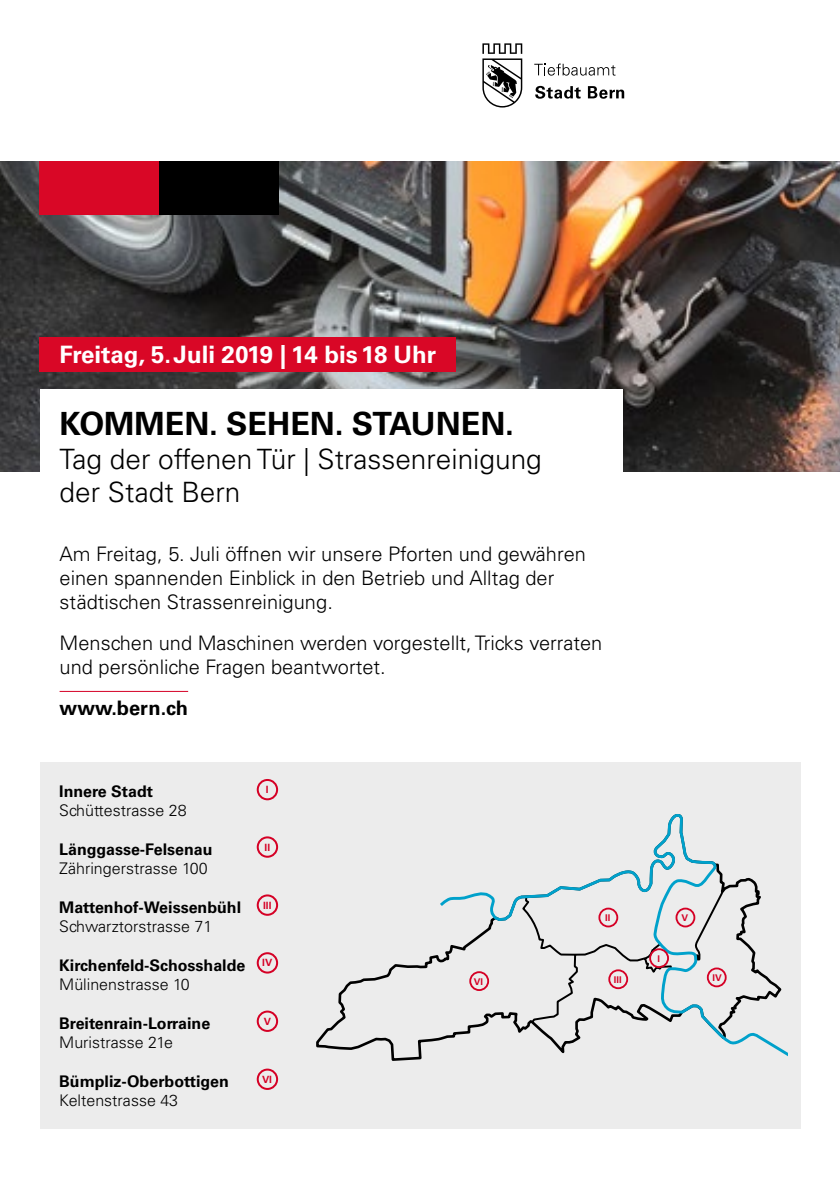
<style>
.page{position:relative;width:840px;height:1191px;background:#fff}
.page>*{position:absolute;margin:0;border:0;box-sizing:border-box;transform-origin:0 0}
.t1{font:700 32px "Univers LT Std";color:#000}
.t2{font:300 28px/33.6px "Univers LT Std";color:#000}
.Absatzschattierung{font:700 24px "Univers LT Std";color:#fff}
.Grundtext{font:300 20px/24px "Univers LT Std";color:#000}
.Webseite_Absatzlinie{font:700 20px "Univers LT Std";color:#000}
.Grundtext-2{font:700 16px "Univers LT Std";color:#000}
.Grundtext-3{font:300 16px "Univers LT Std";color:#000}
.t3{font:700 10px "Univers LT Std";color:#d50025}
.t4{font:700 9.2px "Univers LT Std";color:#d50025}
</style>
<div class="page">
<img style="left:0;top:161px;width:839px;height:310px">
<div style="left:40px;top:762px;width:759px;height:367px;background:#ececec"></div>
<svg style="left:316px;top:955px;width:120px;height:106px"></svg>
<svg style="left:436px;top:814px;width:350px;height:241px"></svg>
<div style="left:648px;top:948px;width:20px;height:20px;border:2px solid #d50025;border-radius:50%"></div>
<div style="left:598px;top:907px;width:20px;height:20px;border:2px solid #d50025;border-radius:50%"></div>
<div style="left:608px;top:969px;width:19px;height:20px;border:2px solid #d50025;border-radius:50%"></div>
<div style="left:706px;top:967px;width:20px;height:20px;border:2px solid #d50025;border-radius:50%"></div>
<div style="left:675px;top:907px;width:20px;height:20px;border:2px solid #d50025;border-radius:50%"></div>
<div style="left:469px;top:971px;width:20px;height:20px;border:2px solid #d50025;border-radius:50%"></div>
<div style="left:256px;top:779px;width:22px;height:21px;border:2px solid #d50025;border-radius:50%"></div>
<div style="left:256px;top:836px;width:22px;height:21px;border:2px solid #d50025;border-radius:50%"></div>
<div style="left:256px;top:894px;width:22px;height:21px;border:2px solid #d50025;border-radius:50%"></div>
<div style="left:256px;top:952px;width:22px;height:21px;border:2px solid #d50025;border-radius:50%"></div>
<div style="left:256px;top:1010px;width:22px;height:22px;border:2px solid #d50025;border-radius:50%"></div>
<div style="left:256px;top:1068px;width:22px;height:22px;border:2px solid #d50025;border-radius:50%"></div>
<div style="left:40px;top:161px;width:119px;height:54px;background:#d90726"></div>
<div style="left:159px;top:161px;width:119px;height:54px;background:#000"></div>
<div style="left:40px;top:389px;width:582px;height:325px;background:#fff"></div>
<hr style="left:60px;top:691px;width:128px;height:1px;background:#d50025">
<div style="left:40px;top:337px;width:416px;height:34px;background:#d90726"></div>
<svg style="left:482px;top:43px;width:40px;height:65px"></svg>
<svg style="left:535px;top:86px;width:45px;height:13px"></svg>
<svg style="left:587px;top:86px;width:37px;height:13px"></svg>
<svg style="left:534px;top:64px;width:81px;height:12px"></svg>
<p class="Absatzschattierung" style="left:60px;top:340px;width:378px">Freitag, 5.Juli 2019 | 14 bis 18 Uhr</p>
<p class="t1" style="left:60px;top:405px;width:456px">KOMMEN. SEHEN. STAUNEN.</p>
<p class="t2" style="left:60px;top:442px;width:483px">Tag der offenen Tür | Strassenreinigung der Stadt Bern</p>
<p class="Grundtext" style="left:60px;top:541px;width:527px">Am Freitag, 5. Juli öffnen wir unsere Pforten und gewähren einen spannenden Einblick in den Betrieb und Alltag der städtischen Strassenreinigung.</p>
<p class="Grundtext" style="left:60px;top:630px;width:544px">Menschen und Maschinen werden vorgestellt, Tricks verraten und persönliche Fragen beantwortet.</p>
<p class="Webseite_Absatzlinie" style="left:60px;top:696px;width:130px">www.bern.ch</p>
<p class="Grundtext-2" style="left:59px;top:782px;width:95px">Innere Stadt</p>
<p class="t3" style="left:266px;top:784px;width:4px">l</p>
<p class="Grundtext-3" style="left:59px;top:801px;width:129px">Schüttestrasse 28</p>
<p class="Grundtext-2" style="left:59px;top:840px;width:155px">Länggasse-Felsenau</p>
<p class="t3" style="left:264px;top:841px;width:7px">ll</p>
<p class="Grundtext-3" style="left:59px;top:859px;width:150px">Zähringerstrasse 100</p>
<p class="Grundtext-2" style="left:59px;top:897px;width:183px">Mattenhof-Weissenbühl</p>
<p class="t3" style="left:263px;top:899px;width:10px">lll</p>
<p class="Grundtext-3" style="left:59px;top:916px;width:154px">Schwarztorstrasse 71</p>
<p class="Grundtext-2" style="left:59px;top:956px;width:187px">Kirchenfeld-Schosshalde</p>
<p class="t3" style="left:262px;top:956px;width:11px">lV</p>
<p class="Grundtext-3" style="left:59px;top:975px;width:132px">Mülinenstrasse 10</p>
<p class="Grundtext-2" style="left:59px;top:1014px;width:152px">Breitenrain-Lorraine</p>
<p class="t3" style="left:263px;top:1015px;width:9px">V</p>
<p class="Grundtext-3" style="left:59px;top:1033px;width:115px">Muristrasse 21e</p>
<p class="Grundtext-2" style="left:59px;top:1071px;width:171px">Bümpliz-Oberbottigen</p>
<p class="t3" style="left:262px;top:1073px;width:11px">Vl</p>
<p class="Grundtext-3" style="left:59px;top:1090px;width:120px">Keltenstrasse 43</p>
<p class="t4" style="left:473px;top:976px;width:11px">Vl</p>
<p class="t4" style="left:605px;top:912px;width:7px">ll</p>
<p class="t4" style="left:657px;top:953px;width:4px">l</p>
<p class="t4" style="left:681px;top:912px;width:8px">V</p>
<p class="t4" style="left:613px;top:974px;width:9px">lll</p>
<p class="t4" style="left:712px;top:972px;width:11px">lV</p>
</div>
